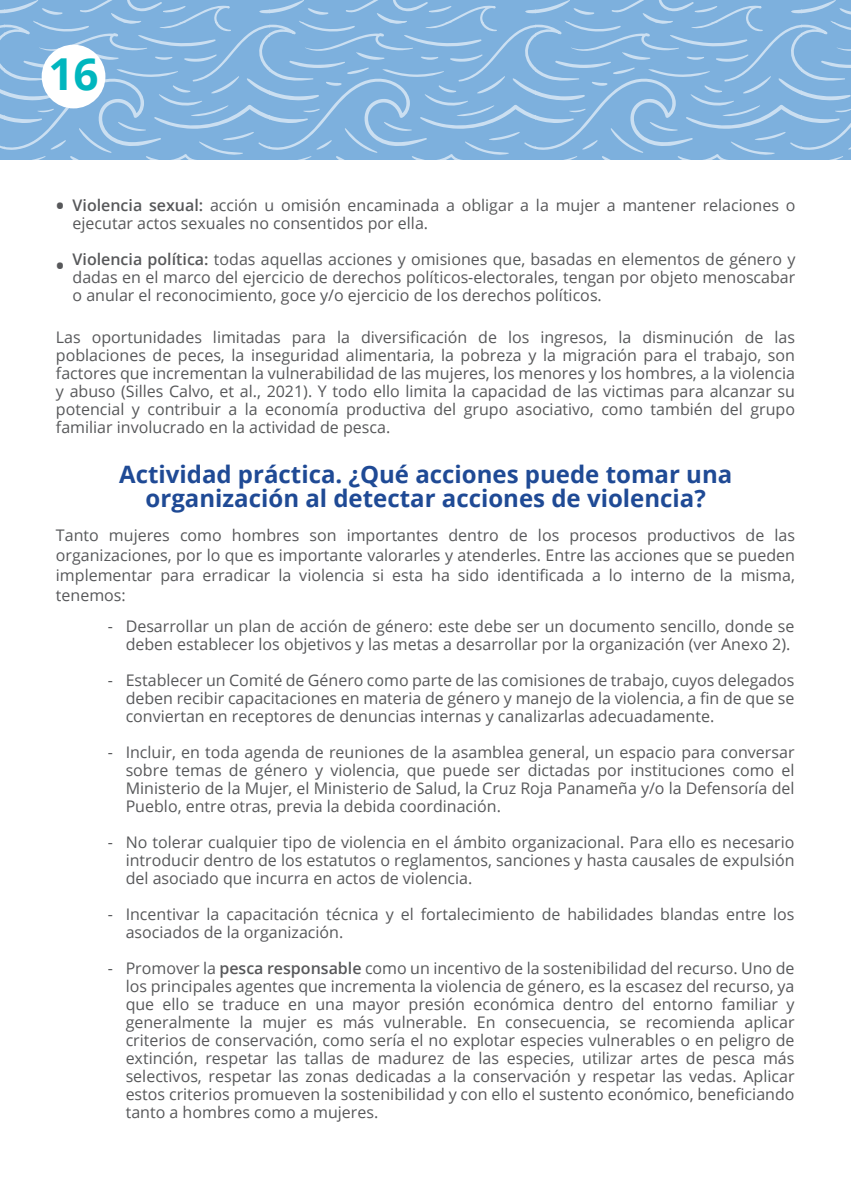
<style>
.page{position:relative;width:851px;height:1191px;background:#fff}
.page>*{position:absolute;margin:0;border:0;box-sizing:border-box;transform-origin:0 0}
.t1{font:700 44px "Open Sans";color:#00b6be}
.t2{font:28px/60px "Open Sans";color:#57585a}
.t3{font:700 24px/24px "Open Sans";color:#1f4a95;text-align:center}
.t4{font:16px/18px "Open Sans";color:#57585a;text-align:justify}
.s1{font-weight:600}
</style>
<div class="page">
<svg style="left:0;top:0;width:850px;height:160px;background:#86b5df"></svg>
<div style="left:42px;top:45px;width:63px;height:63px;background:#fff;border-radius:50%"></div>
<h1 class="t1" style="left:48px;top:43px;width:52px">16</h1>
<h2 class="t2" style="left:55px;top:175px;width:12px">• •</h2>
<p class="t4" style="left:73px;top:196px;width:724px"><span class="s1">Violencia sexual:</span> acción u omisión encaminada a obligar a la mujer a mantener relaciones o ejecutar actos sexuales no consentidos por ella.</p>
<p class="t4" style="left:73px;top:250px;width:724px"><span class="s1">Violencia política:</span> todas aquellas acciones y omisiones que, basadas en elementos de género y dadas en el marco del ejercicio de derechos políticos-electorales, tengan por objeto menoscabar o anular el reconocimiento, goce y/o ejercicio de los derechos políticos.</p>
<p class="t4" style="left:56px;top:327px;width:740px">Las oportunidades limitadas para la diversificación de los ingresos, la disminución de las poblaciones de peces, la inseguridad alimentaria, la pobreza y la migración para el trabajo, son factores que incrementan la vulnerabilidad de las mujeres, los menores y los hombres, a la violencia y abuso (Silles Calvo, et al., 2021). Y todo ello limita la capacidad de las victimas para alcanzar su potencial y contribuir a la economía productiva del grupo asociativo, como también del grupo familiar involucrado en la actividad de pesca.</p>
<h3 class="t3" style="left:119px;top:461px;width:614px">Actividad práctica. ¿Qué acciones puede tomar una organización al detectar acciones de violencia?</h3>
<p class="t4" style="left:56px;top:525px;width:740px;line-height:20px">Tanto mujeres como hombres son importantes dentro de los procesos productivos de las organizaciones, por lo que es importante valorarles y atenderles. Entre las acciones que se pueden implementar para erradicar la violencia si esta ha sido identificada a lo interno de la misma, tenemos:</p>
<p class="t4" style="left:108px;top:617px;width:7px">-</p>
<p class="t4" style="left:108px;top:671px;width:7px">-</p>
<p class="t4" style="left:108px;top:743px;width:7px">-</p>
<p class="t4" style="left:108px;top:833px;width:7px">-</p>
<p class="t4" style="left:108px;top:905px;width:7px">-</p>
<p class="t4" style="left:108px;top:959px;width:7px">-</p>
<p class="t4" style="left:126px;top:617px;width:670px">Desarrollar un plan de acción de género: este debe ser un documento sencillo, donde se deben establecer los objetivos y las metas a desarrollar por la organización (ver Anexo 2).</p>
<p class="t4" style="left:126px;top:671px;width:670px">Establecer un Comité de Género como parte de las comisiones de trabajo, cuyos delegados deben recibir capacitaciones en materia de género y manejo de la violencia, a fin de que se conviertan en receptores de denuncias internas y canalizarlas adecuadamente.</p>
<p class="t4" style="left:126px;top:743px;width:670px">Incluir, en toda agenda de reuniones de la asamblea general, un espacio para conversar sobre temas de género y violencia, que puede ser dictadas por instituciones como el Ministerio de la Mujer, el Ministerio de Salud, la Cruz Roja Panameña y/o la Defensoría del Pueblo, entre otras, previa la debida coordinación.</p>
<p class="t4" style="left:126px;top:833px;width:670px">No tolerar cualquier tipo de violencia en el ámbito organizacional. Para ello es necesario introducir dentro de los estatutos o reglamentos, sanciones y hasta causales de expulsión del asociado que incurra en actos de violencia.</p>
<p class="t4" style="left:126px;top:905px;width:670px">Incentivar la capacitación técnica y el fortalecimiento de habilidades blandas entre los asociados de la organización.</p>
<p class="t4" style="left:126px;top:959px;width:670px">Promover la <span class="s1">pesca responsable</span> como un incentivo de la sostenibilidad del recurso. Uno de los principales agentes que incrementa la violencia de género, es la escasez del recurso, ya que ello se traduce en una mayor presión económica dentro del entorno familiar y generalmente la mujer es más vulnerable. En consecuencia, se recomienda aplicar criterios de conservación, como sería el no explotar especies vulnerables o en peligro de extinción, respetar las tallas de madurez de las especies, utilizar artes de pesca más selectivos, respetar las zonas dedicadas a la conservación y respetar las vedas. Aplicar estos criterios promueven la sostenibilidad y con ello el sustento económico, beneficiando tanto a hombres como a mujeres.</p>
</div>
